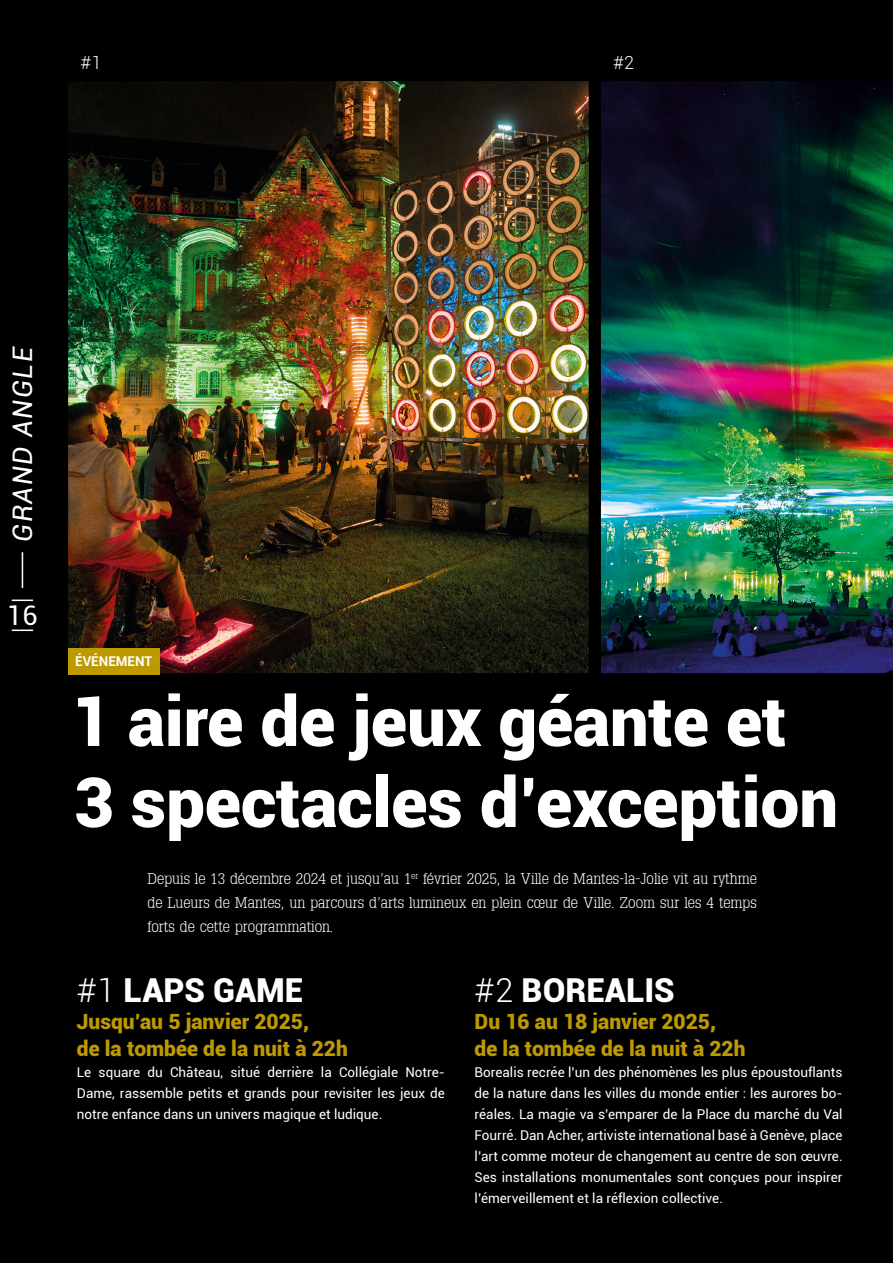
<style>
.page{position:relative;width:893px;height:1263px;background:#000}
.page>*{position:absolute;margin:0;border:0;box-sizing:border-box;transform-origin:0 0}
.t1{font:900 69px/81px "Roboto";color:#fff}
.t2{font:900 33px "Roboto";color:#fff}
.t3{font:italic 27px "Roboto";letter-spacing:.05em;color:#fff}
.t4{font:27px "Roboto";color:#fff}
.t5{font:900 21px/27px "Roboto";color:#bd9a00}
.t6{font:300 18px "Roboto";color:#fff}
.t7{font:300 15px/24px "Typo Slabserif";color:#fff;text-align:justify}
.t8{font:13.5px/21px "Roboto";color:#fff;text-align:justify}
.t9{font:700 13.5px "Roboto";color:#fff}
.s1{font-weight:300}
</style>
<div class="page">
<img style="left:69px;top:82px;width:519px;height:590px">
<img style="left:600px;top:81px;width:293px;height:593px">
<hr style="left:12px;top:629px;width:21px;height:2px;background:#fff">
<hr style="left:12px;top:599px;width:21px;height:2px;background:#fff">
<hr style="left:22px;top:552px;width:1px;height:36px;background:#fff">
<div style="left:68px;top:648px;width:92px;height:26px;background:#bd9a00"></div>
<h3 class="t6" style="left:81px;top:50px;width:23px">#1</h3>
<h3 class="t6" style="left:613px;top:50px;width:23px">#2</h3>
<h3 class="t3" style="left:4px;top:542px;width:196px;rotate:-90deg">GRAND ANGLE</h3>
<h3 class="t4" style="left:7px;top:597px;width:32px">16</h3>
<p class="t9" style="left:75px;top:651px;width:78px">ÉVÉNEMENT</p>
<h1 class="t1" style="left:71px;top:678px;width:769px">1 aire de jeux géante et<br>3 spectacles d’exception</h1>
<p class="t7" style="left:148px;top:866px;width:611px">Depuis le 13 décembre 2024 et jusqu’au 1<sup>er</sup> février 2025, la Ville de Mantes-la-Jolie vit au rythme de Lueurs de Mantes, un parcours d’arts lumineux en plein cœur de Ville. Zoom sur les 4 temps forts de cette programmation.</p>
<h2 class="t2" style="left:77px;top:967px;width:228px"><span class="s1">#1</span> LAPS GAME</h2>
<h3 class="t5" style="left:77px;top:1007px;width:272px">Jusqu’au 5 janvier 2025,<br>de la tombée de la nuit à 22h</h3>
<p class="t8" style="left:77px;top:1061px;width:369px">Le square du Château, situé derrière la Collégiale Notre-Dame, rassemble petits et grands pour revisiter les jeux de notre enfance dans un univers magique et ludique.</p>
<h2 class="t2" style="left:475px;top:967px;width:202px"><span class="s1">#2</span> BOREALIS</h2>
<h3 class="t5" style="left:475px;top:1007px;width:272px">Du 16 au 18 janvier 2025,<br>de la tombée de la nuit à 22h</h3>
<p class="t8" style="left:475px;top:1061px;width:369px">Borealis recrée l’un des phénomènes les plus époustouflants de la nature dans les villes du monde entier : les aurores bo&shy;réales. La magie va s’emparer de la Place du marché du Val Fourré. Dan Acher, artiviste international basé à Genève, place l’art comme moteur de changement au centre de son œuvre.<br>Ses installations monumentales sont conçues pour inspirer l’émerveillement et la réflexion collective.</p>
</div>
